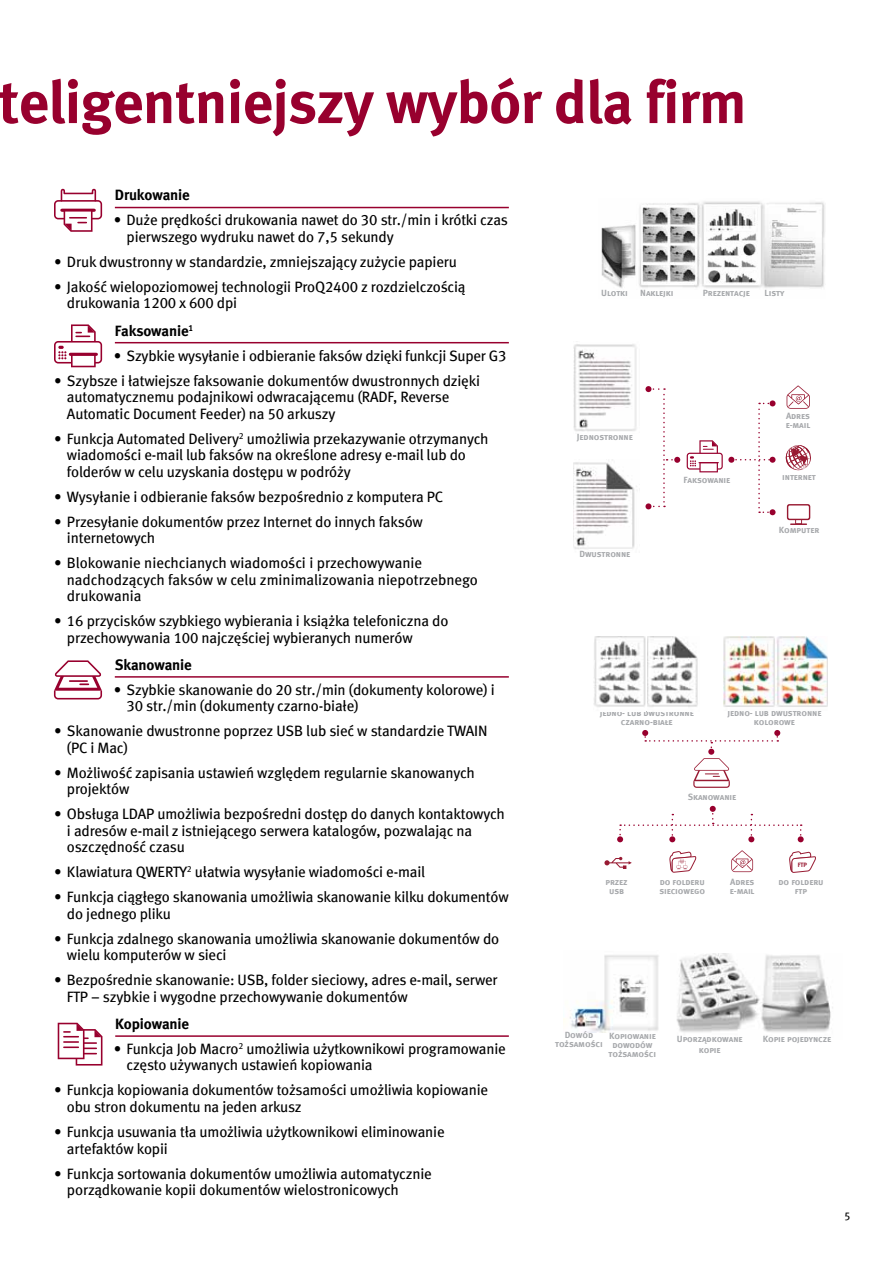
<style>
.page{position:relative;width:893px;height:1263px;background:#fff}
.page>*{position:absolute;margin:0;border:0;box-sizing:border-box;transform-origin:0 0}
.t1{font:60px "Meta Bold CELF";letter-spacing:-.01em;color:#98002e}
.t2{font:15px/16.5px "Meta Book CELF";letter-spacing:-.01em;color:#000}
.t3{font:15px "Meta Bold CELF";letter-spacing:-.01em;color:#000}
.t4{font:11.25px "Meta Book CELF";color:#000}
.t5{font:9px/9px "Meta Bold CELF Caps";letter-spacing:-.01em;color:#a7a9ac;text-align:center}
.t6{font:6.3px "Meta Bold LF";color:#981a32}
</style>
<div class="page">
<hr style="left:115px;top:207px;width:394px;height:1px;background:#98002e">
<hr style="left:115px;top:342px;width:394px;height:1px;background:#98002e">
<hr style="left:115px;top:676px;width:394px;height:2px;background:#98002e">
<hr style="left:115px;top:1035px;width:394px;height:2px;background:#98002e">
<svg style="left:54px;top:188px;width:48px;height:44px"></svg>
<svg style="left:54px;top:324px;width:48px;height:43px"></svg>
<img style="left:676px;top:953px;width:157px;height:80px">
<img style="left:563px;top:955px;width:96px;height:77px">
<svg style="left:617px;top:806px;width:187px;height:36px"></svg>
<svg style="left:642px;top:730px;width:138px;height:58px"></svg>
<img style="left:594px;top:636px;width:104px;height:71px">
<img style="left:723px;top:637px;width:104px;height:70px">
<svg style="left:604px;top:857px;width:28px;height:12px"></svg>
<svg style="left:670px;top:851px;width:26px;height:22px"></svg>
<svg style="left:789px;top:851px;width:27px;height:22px"></svg>
<svg style="left:731px;top:850px;width:22px;height:22px"></svg>
<img style="left:601px;top:201px;width:224px;height:87px">
<svg style="left:787px;top:385px;width:23px;height:24px"></svg>
<svg style="left:785px;top:445px;width:26px;height:26px"></svg>
<svg style="left:787px;top:504px;width:23px;height:21px"></svg>
<svg style="left:687px;top:400px;width:89px;height:115px"></svg>
<img style="left:573px;top:344px;width:64px;height:87px">
<svg style="left:645px;top:386px;width:35px;height:123px"></svg>
<img style="left:573px;top:460px;width:64px;height:89px">
<svg style="left:54px;top:660px;width:48px;height:39px"></svg>
<svg style="left:58px;top:1023px;width:44px;height:42px"></svg>
<h1 class="t1" style="left:-1px;top:64px;width:749px">teligentniejszy wybór dla firm</h1>
<p class="t3" style="left:115px;top:186px;width:76px">Drukowanie</p>
<p class="t2" style="left:127px;top:212px;width:383px;text-indent:-13px">• Duże prędkości drukowania nawet do 30 str./min i krótki czas pierwszego wydruku nawet do 7,5 sekundy</p>
<p class="t2" style="left:54px;top:254px;width:404px">• Druk dwustronny w standardzie, zmniejszający zużycie papieru</p>
<p class="t2" style="left:67px;top:279px;width:400px;text-indent:-13px">• Jakość wielopoziomowej technologii ProQ2400 z rozdzielczością drukowania 1200 x 600 dpi</p>
<p class="t3" style="left:115px;top:321px;width:80px">Faksowanie<sup>1</sup></p>
<p class="t2" style="left:114px;top:347px;width:394px">• Szybkie wysyłanie i odbieranie faksów dzięki funkcji Super G3</p>
<p class="t2" style="left:67px;top:372px;width:415px;text-indent:-13px">• Szybsze i łatwiejsze faksowanie dokumentów dwustronnych dzięki automatycznemu podajnikowi odwracającemu (RADF, Reverse<br>Automatic Document Feeder) na 50 arkuszy</p>
<p class="t2" style="left:67px;top:430px;width:423px;text-indent:-13px">• Funkcja Automated Delivery<sup>2</sup> umożliwia przekazywanie otrzymanych wiadomości e-mail lub faksów na określone adresy e-mail lub do folderów w celu uzyskania dostępu w podróży</p>
<p class="t2" style="left:54px;top:488px;width:391px">• Wysyłanie i odbieranie faksów bezpośrednio z komputera PC</p>
<p class="t2" style="left:67px;top:513px;width:357px;text-indent:-13px">• Przesyłanie dokumentów przez Internet do innych faksów internetowych</p>
<p class="t2" style="left:67px;top:555px;width:412px;text-indent:-13px">• Blokowanie niechcianych wiadomości i przechowywanie nadchodzących faksów w celu zminimalizowania niepotrzebnego drukowania</p>
<p class="t2" style="left:67px;top:613px;width:383px;text-indent:-13px">• 16 przycisków szybkiego wybierania i książka telefoniczna do przechowywania 100 najczęściej wybieranych numerów</p>
<p class="t3" style="left:115px;top:655px;width:79px">Skanowanie</p>
<p class="t2" style="left:127px;top:681px;width:370px;text-indent:-13px">• Szybkie skanowanie do 20 str./min (dokumenty kolorowe) i<br>30 str./min (dokumenty czarno-białe)</p>
<p class="t2" style="left:67px;top:723px;width:422px;text-indent:-13px">• Skanowanie dwustronne poprzez USB lub sieć w standardzie TWAIN (PC i Mac)</p>
<p class="t2" style="left:67px;top:764px;width:409px;text-indent:-13px">• Możliwość zapisania ustawień względem regularnie skanowanych projektów</p>
<p class="t2" style="left:67px;top:806px;width:439px;text-indent:-13px">• Obsługa LDAP umożliwia bezpośredni dostęp do danych kontaktowych i adresów e-mail z istniejącego serwera katalogów, pozwalając na oszczędność czasu</p>
<p class="t2" style="left:54px;top:864px;width:372px">• Klawiatura QWERTY<sup>2</sup> ułatwia wysyłanie wiadomości e-mail</p>
<p class="t2" style="left:67px;top:889px;width:443px;text-indent:-13px">• Funkcja ciągłego skanowania umożliwia skanowanie kilku dokumentów do jednego pliku</p>
<p class="t2" style="left:67px;top:930px;width:434px;text-indent:-13px">• Funkcja zdalnego skanowania umożliwia skanowanie dokumentów do wielu komputerów w sieci</p>
<p class="t2" style="left:67px;top:972px;width:432px;text-indent:-13px">• Bezpośrednie skanowanie: USB, folder sieciowy, adres e-mail, serwer<br>FTP – szybkie i wygodne przechowywanie dokumentów</p>
<p class="t3" style="left:115px;top:1014px;width:75px">Kopiowanie</p>
<p class="t2" style="left:127px;top:1041px;width:381px;text-indent:-13px">• Funkcja Job Macro<sup>2</sup> umożliwia użytkownikowi programowanie często używanych ustawień kopiowania</p>
<p class="t2" style="left:67px;top:1082px;width:423px;text-indent:-13px">• Funkcja kopiowania dokumentów tożsamości umożliwia kopiowanie obu stron dokumentu na jeden arkusz</p>
<p class="t2" style="left:67px;top:1124px;width:379px;text-indent:-13px">• Funkcja usuwania tła umożliwia użytkownikowi eliminowanie artefaktów kopii</p>
<p class="t2" style="left:67px;top:1165px;width:366px;text-indent:-13px">• Funkcja sortowania dokumentów umożliwia automatycznie porządkowanie kopii dokumentów wielostronicowych</p>
<p class="t5" style="left:601px;top:289px;width:28px">Ulotki</p>
<p class="t5" style="left:640px;top:289px;width:35px">Naklejki</p>
<p class="t5" style="left:703px;top:289px;width:49px">Prezentacje</p>
<p class="t5" style="left:764px;top:289px;width:21px">Listy</p>
<p class="t5" style="left:577px;top:432px;width:57px">Jednostronne</p>
<p class="t5" style="left:579px;top:549px;width:52px">Dwustronne</p>
<p class="t5" style="left:684px;top:475px;width:48px">Faksowanie</p>
<p class="t5" style="left:786px;top:411px;width:26px;text-align:left">Adres e-mail</p>
<p class="t5" style="left:782px;top:472px;width:35px">internet</p>
<p class="t5" style="left:779px;top:526px;width:42px">Komputer</p>
<p class="t5" style="left:600px;top:709px;width:95px">Jedno- lub dwustronne czarno-białe</p>
<p class="t5" style="left:727px;top:709px;width:95px">Jedno- lub dwustronne kolorowe</p>
<p class="t5" style="left:688px;top:792px;width:50px">Skanowanie</p>
<p class="t6" style="left:798px;top:861px;width:11px">FTP</p>
<p class="t5" style="left:605px;top:877px;width:24px">przez usb</p>
<p class="t5" style="left:659px;top:877px;width:47px;text-align:left">do folderu sieciowego</p>
<p class="t5" style="left:730px;top:877px;width:26px;text-align:left">Adres e-mail</p>
<p class="t5" style="left:778px;top:877px;width:47px">do folderu ftp</p>
<p class="t5" style="left:555px;top:1031px;width:49px">Dowód tożsamości</p>
<p class="t5" style="left:609px;top:1031px;width:49px">Kopiowanie dowodów tożsamości</p>
<p class="t5" style="left:677px;top:1034px;width:67px">Uporządkowane</p>
<p class="t5" style="left:763px;top:1034px;width:70px">Kopie pojedyncze</p>
<p class="t5" style="left:699px;top:1045px;width:23px">kopie</p>
<p class="t4" style="left:844px;top:1209px;width:8px">5</p>
</div>
